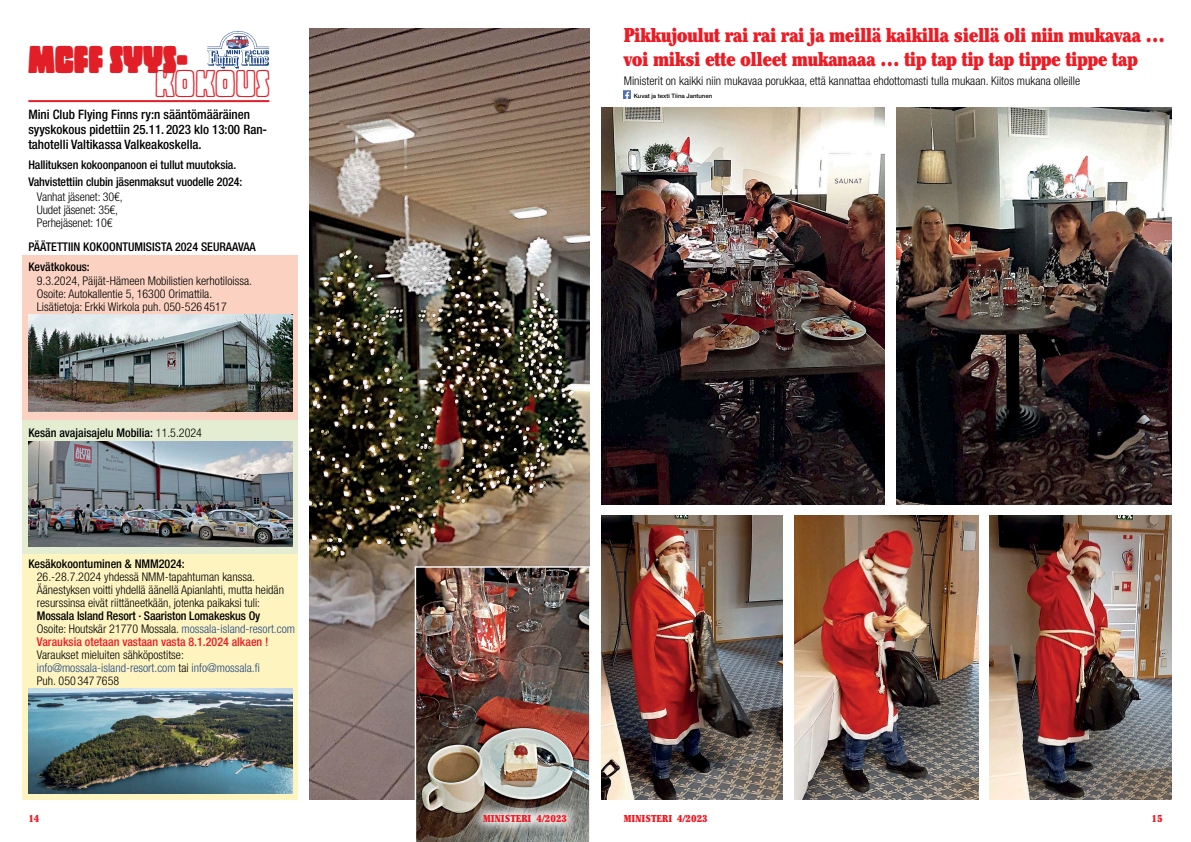
<style>
.page{position:relative;width:1191px;height:842px;background:#fff}
.page>*{position:absolute;margin:0;border:0;box-sizing:border-box;transform-origin:0 0}
.t1{font:36px "Copal Solid";letter-spacing:.005em;color:#e21f26}
.t2{font:36px "Copal Outline";letter-spacing:.005em;color:#e21f26}
.t3{font:900 condensed 20px/24px "Cheltenham Std";letter-spacing:-.03em;color:#ec1b24}
.t4{font:500 condensed 13px/15px "Helvetica Neue LT Pro";color:#000}
.t5{font:300 condensed 12px/13px "Helvetica Neue LT Pro";color:#000}
.t6{font:500 condensed 12px/17.3px "Helvetica Neue LT Pro";letter-spacing:-.005em;color:#000}
.t7{font:500 condensed 12px/13px "Helvetica Neue LT Pro";letter-spacing:-.01em;color:#ec1b24}
.t8{font:900 condensed 10px "Cheltenham Std";color:#ec1b24}
.t9{font:500 6px "Helvetica Neue LT Pro";color:#000}
.s1{font-weight:300}
.s2{color:#000}
.s3{font-weight:300;color:#000}
.s4{font-weight:300;color:#214884}
.s5{color:#214884}
</style>
<div class="page">
<div style="left:23px;top:554px;width:275px;height:245px;background:#fef4c0"></div>
<div style="left:23px;top:420px;width:275px;height:134px;background:#e4edd2"></div>
<div style="left:23px;top:255px;width:275px;height:165px;background:#fbd2c1"></div>
<img style="left:309px;top:28px;width:281px;height:771px">
<img style="left:415px;top:566px;width:175px;height:276px">
<img style="left:896px;top:108px;width:275px;height:397px">
<img style="left:601px;top:516px;width:181px;height:283px">
<img style="left:794px;top:516px;width:184px;height:283px">
<img style="left:989px;top:516px;width:182px;height:283px">
<svg style="left:624px;top:90px;width:6px;height:9px"></svg>
<img style="left:601px;top:108px;width:283px;height:397px">
<svg style="left:207px;top:31px;width:62px;height:37px"></svg>
<hr style="left:28px;top:100px;width:241px;height:2px;background:#e21f26">
<img style="left:28px;top:315px;width:264px;height:96px">
<img style="left:28px;top:689px;width:264px;height:105px">
<img style="left:28px;top:442px;width:264px;height:105px">
<svg style="left:415px;top:801px;width:164px;height:34px;background:#8a837b"></svg>
<h1 class="t1" style="left:28px;top:40px;width:161px">MCFF SYYS-</h1>
<h1 class="t2" style="left:155px;top:64px;width:116px">KOKOUS</h1>
<p class="t4" style="left:28px;top:107px;width:240px">Mini Club Flying Finns ry:n sääntömääräinen syyskokous pidettiin 25.11. 2023 klo 13:00 Ran&shy;tahotelli Valtikassa Valkeakoskella.</p>
<p class="t6" style="left:28px;top:156px;width:215px">Hallituksen kokoonpanoon ei tullut muutoksia.<br>Vahvistettiin clubin jäsenmaksut vuodelle 2024:</p>
<p class="t5" style="left:37px;top:190px;width:87px">Vanhat jäsenet: 30€,<br>Uudet jäsenet: 35€,<br>Perhejäsenet: 10€</p>
<p class="t6" style="left:28px;top:238px;width:24px">PÄÄTETT</p>
<p class="t6" style="left:28px;top:236px;width:223px;line-height:20.1px;text-indent:40px">IIN KOKOONTUM ISISTA 2024 SEU RAAVAA<br>Kevätkokous:</p>
<p class="t5" style="left:37px;top:274px;width:217px">9.3.2024, Päijät-Hämeen Mobilistien kerhotiloissa.<br>Osoite: Autokallentie 5, 16300 Orimattila.<br>Lisätietoja: Erkki Wirkola puh. 050-526 4517</p>
<p class="t6" style="left:28px;top:424px;width:175px">Kesän avajaisajelu Mobilia: <span class="s1">11.5.2024</span></p>
<p class="t6" style="left:28px;top:555px;width:158px">Kesäkokoontuminen &amp; NMM2024:</p>
<p class="t5" style="left:37px;top:570px;width:249px">26.-28.7.2024 yhdessä NMM-tapahtuman kanssa.<br>Äänestyksen voitti yhdellä äänellä Apianlahti, mutta heidän resurssinsa eivät riittäneetkään, jotenka paikaksi tuli:</p>
<p class="t7" style="left:37px;top:609px;width:260px"><span class="s2">Mossala Island Resort · Saariston Lomakeskus Oy<br></span><span class="s3">Osoite: Houtskär 21770 Mossala.</span> <span class="s4">mossala-island-resort.com<br></span>Varauksia otetaan vastaan vasta 8.1.2024 alkaen !</p>
<p class="t5" style="left:37px;top:648px;width:224px">Varaukset mieluiten sähköpostitse: <span class="s5">info@mossala-island-resort.com</span> tai <span class="s5">info@mossala.fi<br></span>Puh. 050 347 7658</p>
<p class="t8" style="left:28px;top:812px;width:13px">14</p>
<p class="t8" style="left:483px;top:812px;width:14px">Minister</p>
<p class="t8" style="left:527px;top:812px;width:41px">I 4/2023</p>
<h2 class="t3" style="left:624px;top:23px;width:542px">Pikkujoulut rai rai rai ja meillä kaikilla siellä oli niin mukavaa … voi miksi ette olleet mukanaaa … tip tap tip tap tippe tippe tap</h2>
<p class="t5" style="left:624px;top:74px;width:458px">Ministerit on kaikki niin mukavaa porukkaa, että kannattaa ehdottomasti tulla mukaan. Kiitos mukana olleille</p>
<p class="t9" style="left:634px;top:93px;width:80px">Kuvat ja texti Tiina Jantunen</p>
<p class="t8" style="left:624px;top:812px;width:14px">Minister</p>
<p class="t8" style="left:668px;top:812px;width:41px">I 4/2023</p>
<p class="t8" style="left:1151px;top:812px;width:13px">15</p>
</div>
